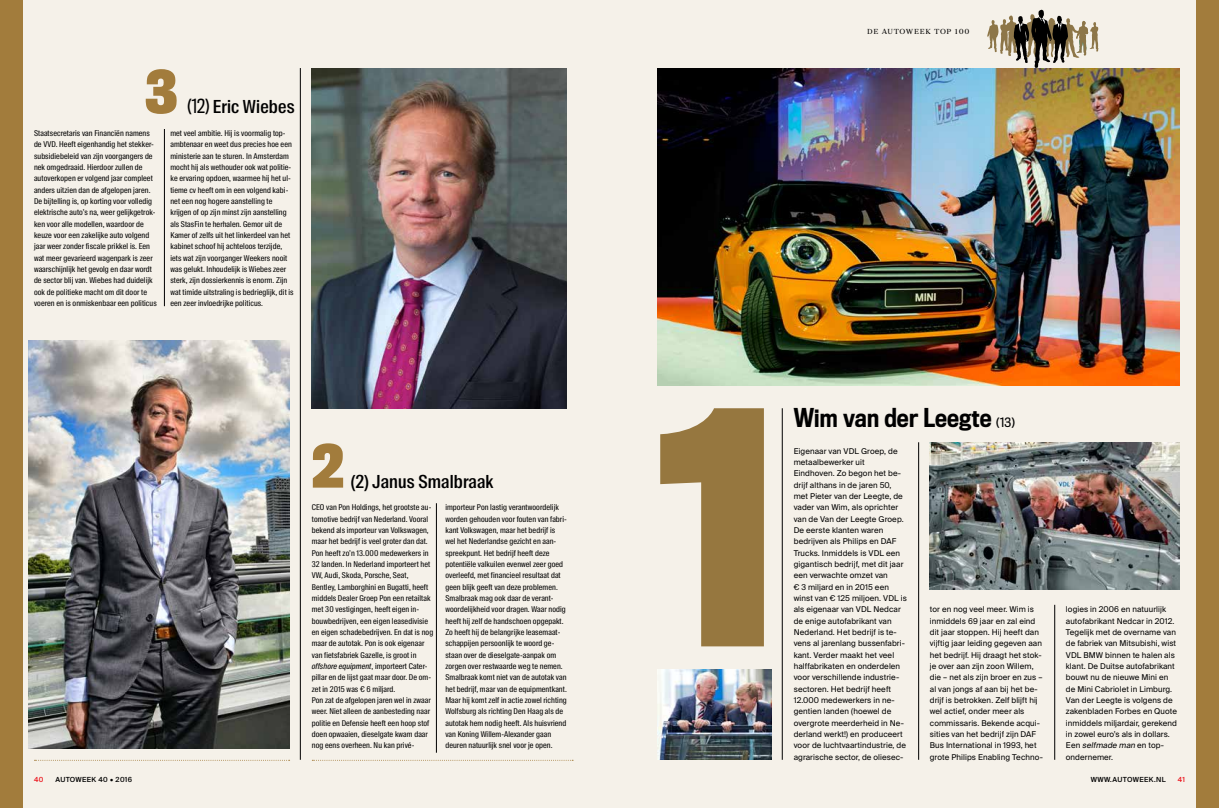
<style>
.page{position:relative;width:1219px;height:808px;background:#fff}
.page>*{position:absolute;margin:0;border:0;box-sizing:border-box;transform-origin:0 0}
.t1{font:700 55px "Titling Gothic FB Cond";color:#a27c3c}
.t2{font:500 24px "Titling Gothic FB Cond";letter-spacing:.01em;color:#000}
.t3{font:500 18px "Suisse Intl Cond";letter-spacing:.01em;color:#000}
.t4{font:8px/11.3px "Suisse Intl Cond";letter-spacing:.01em;color:#000}
.t5{font:8px/11.3px "Suisse Intl";letter-spacing:.01em;color:#000}
.t6{font:500 7px "Suisse Intl";letter-spacing:.05em;color:#000}
.t7{font:7px "Suisse Works";letter-spacing:.1em;color:#000}
.t8{font:500 7px "Suisse Intl";color:#ec111a}
.s1{font-family:"Titling Gothic FB Cond";font-weight:400}
.s2{font-style:italic}
.s3{font-family:"Titling Gothic FB Narrow";font-weight:400;font-size:12px}
</style>
<div class="page">
<div style="left:0;top:0;width:609px;height:808px;background:#f5f1e9"></div>
<hr style="left:300px;top:68px;width:1px;height:692px;background:#000">
<hr style="left:436px;top:503px;width:1px;height:250px;background:#000">
<hr style="left:164px;top:129px;width:1px;height:177px;background:#000">
<div style="left:609px;top:0;width:610px;height:808px;background:#f5f1e9"></div>
<hr style="left:782px;top:408px;width:1px;height:352px;background:#000">
<hr style="left:918px;top:442px;width:1px;height:318px;background:#000">
<hr style="left:1054px;top:605px;width:1px;height:155px;background:#000">
<svg style="left:987px;top:10px;width:111px;height:58px"></svg>
<svg style="left:660px;top:408px;width:104px;height:238px"></svg>
<svg style="left:35px;top:760px;width:255px;height:1px"></svg>
<svg style="left:312px;top:760px;width:261px;height:1px"></svg>
<div style="left:0;top:0;width:23px;height:808px;background:#a27c3c"></div>
<div style="left:1196px;top:0;width:23px;height:808px;background:#a27c3c"></div>
<img style="left:658px;top:68px;width:521px;height:318px">
<img style="left:930px;top:442px;width:249px;height:148px">
<img style="left:658px;top:669px;width:113px;height:91px">
<img style="left:312px;top:68px;width:255px;height:340px">
<img style="left:28px;top:340px;width:261px;height:408px">
<h1 class="t1" style="left:145px;top:61px;width:34px">3</h1>
<h3 class="t3" style="left:187px;top:97px;width:109px"><span class="s1">(12)</span> Eric Wiebes</h3>
<p class="t4" style="left:34px;top:128px;width:124px">Staatsecretaris van Financiën namens de VVD. Heeft eigenhandig het stekker&shy;subsidiebeleid van zijn voorgangers de nek omgedraaid. Hierdoor zullen de autoverkopen er volgend jaar compleet anders uitzien dan de afgelopen jaren.<br>De bijtelling is, op korting voor volledig elektrische auto’s na, weer gelijkgetrok&shy;ken voor alle modellen, waardoor de keuze voor een zakelijke auto volgend jaar weer zonder fiscale prikkel is. Een wat meer gevarieerd wagenpark is zeer waarschijnlijk het gevolg en daar wordt de sector blij van. Wiebes had duidelijk ook de politieke macht om dit door te voeren en is onmiskenbaar een politicus</p>
<p class="t4" style="left:170px;top:128px;width:125px">met veel ambitie. Hij is voormalig top&shy;ambtenaar en weet dus precies hoe een ministerie aan te sturen. In Amsterdam mocht hij als wethouder ook wat politie&shy;ke ervaring opdoen, waarmee hij het ul&shy;tieme cv heeft om in een volgend kabi&shy;net een nog hogere aanstelling te krijgen of op zijn minst zijn aanstelling als StasFin te herhalen. Gemor uit de Kamer of zelfs uit het linkerdeel van het kabinet schoof hij achteloos terzijde, iets wat zijn voorganger Weekers nooit was gelukt. Inhoudelijk is Wiebes zeer sterk, zijn dossierkennis is enorm. Zijn wat timide uitstraling is bedrieglijk, dit is een zeer invloedrijke politicus.</p>
<h1 class="t1" style="left:312px;top:435px;width:34px">2</h1>
<h3 class="t3" style="left:351px;top:471px;width:144px">(2) Janus Smalbraak</h3>
<p class="t4" style="left:312px;top:502px;width:123px">CEO van Pon Holdings, het grootste au&shy;tomotive bedrijf van Nederland. Vooral bekend als importeur van Volkswagen, maar het bedrijf is veel groter dan dat.<br>Pon heeft zo’n 13.000 medewerkers in 32 landen. In Nederland importeert het VW, Audi, Skoda, Porsche, Seat, Bentley, Lamborghini en Bugatti, heeft middels Dealer Groep Pon een retailtak met 30 vestigingen, heeft eigen in&shy;bouwbedrijven, een eigen leasedivisie en eigen schadebedrijven. En dat is nog maar de autotak. Pon is ook eigenaar van fietsfabriek Gazelle, is groot in <span class="s2">offshore equipment</span>, importeert Cater&shy;pillar en de lijst gaat maar door. De om&shy;zet in 2015 was € 6 miljard.<br>Pon zat de afgelopen jaren wel in zwaar weer. Niet alleen de aanbesteding naar politie en Defensie heeft een hoop stof doen opwaaien, dieselgate kwam daar nog eens overheen. Nu kan privé-</p>
<p class="t4" style="left:445px;top:502px;width:123px">importeur Pon lastig verantwoordelijk worden gehouden voor fouten van fabri&shy;kant Volkswagen, maar het bedrijf is wel het Nederlandse gezicht en aan&shy;spreekpunt. Het bedrijf heeft deze potentiële valkuilen evenwel zeer goed overleefd, met financieel resultaat dat geen blijk geeft van deze problemen.<br>Smalbraak mag ook daar de verant&shy;woordelijkheid voor dragen. Waar nodig heeft hij zelf de handschoen opgepakt.<br>Zo heeft hij de belangrijke leasemaat&shy;schappijen persoonlijk te woord ge&shy;staan over de dieselgate-aanpak om zorgen over restwaarde weg te nemen.<br>Smalbraak komt niet van de autotak van het bedrijf, maar van de equipmentkant.<br>Maar hij komt zelf in actie zowel richting Wolfsburg als richting Den Haag als de autotak hem nodig heeft. Als huisvriend van Koning Willem-Alexander gaan deuren natuurlijk snel voor je open.</p>
<p class="t7" style="left:867px;top:27px;width:104px">DE AUTOWEEK TOP 100</p>
<h2 class="t2" style="left:794px;top:404px;width:223px">Wim van der Leegte <span class="s3">(13)</span></h2>
<p class="t5" style="left:794px;top:445px;width:115px">Eigenaar van VDL Groep, de metaalbewerker uit<br>Eindhoven. Zo begon het be&shy;drijf althans in de jaren 50, met Pieter van der Leegte, de vader van Wim, als oprichter van de Van der Leegte Groep.<br>De eerste klanten waren bedrijven als Philips en DAF<br>Trucks. Inmiddels is VDL een gigantisch bedrijf, met dit jaar een verwachte omzet van<br>€ 3 miljard en in 2015 een winst van € 125 miljoen. VDL is als eigenaar van VDL Nedcar de enige autofabrikant van<br>Nederland. Het bedrijf is te&shy;vens al jarenlang bussenfabri&shy;kant. Verder maakt het veel halffabrikaten en onderdelen voor verschillende industrie&shy;sectoren. Het bedrijf heeft<br>12.000 medewerkers in ne&shy;gentien landen (hoewel de overgrote meerderheid in Ne&shy;derland werkt!) en produceert voor de luchtvaartindustrie, de agrarische sector, de oliesec-</p>
<p class="t5" style="left:930px;top:604px;width:115px">tor en nog veel meer. Wim is inmiddels 69 jaar en zal eind dit jaar stoppen. Hij heeft dan vijftig jaar leiding gegeven aan het bedrijf. Hij draagt het stok&shy;je over aan zijn zoon Willem, die – net als zijn broer en zus – al van jongs af aan bij het be&shy;drijf is betrokken. Zelf blijft hij wel actief, onder meer als commissaris. Bekende acqui&shy;sities van het bedrijf zijn DAF<br>Bus International in 1993, het grote Philips Enabling Techno-</p>
<p class="t5" style="left:1066px;top:604px;width:113px">logies in 2006 en natuurlijk autofabrikant Nedcar in 2012.<br>Tegelijk met de overname van de fabriek van Mitsubishi, wist<br>VDL BMW binnen te halen als klant. De Duitse autofabrikant bouwt nu de nieuwe Mini en de Mini Cabriolet in Limburg.<br>Van der Leegte is volgens de zakenbladen Forbes en Quote inmiddels miljardair, gerekend in zowel euro’s als in dollars.<br>E e n <span class="s2">selfmade man</span> e n t o p - ondernemer.</p>
<p class="t8" style="left:34px;top:776px;width:11px">40</p>
<p class="t6" style="left:55px;top:776px;width:78px">AUTOWEEK 40 • 2016</p>
<p class="t6" style="left:1091px;top:776px;width:76px">WWW.AUTOWEEK.NL</p>
<p class="t8" style="left:1178px;top:776px;width:9px">41</p>
</div>
